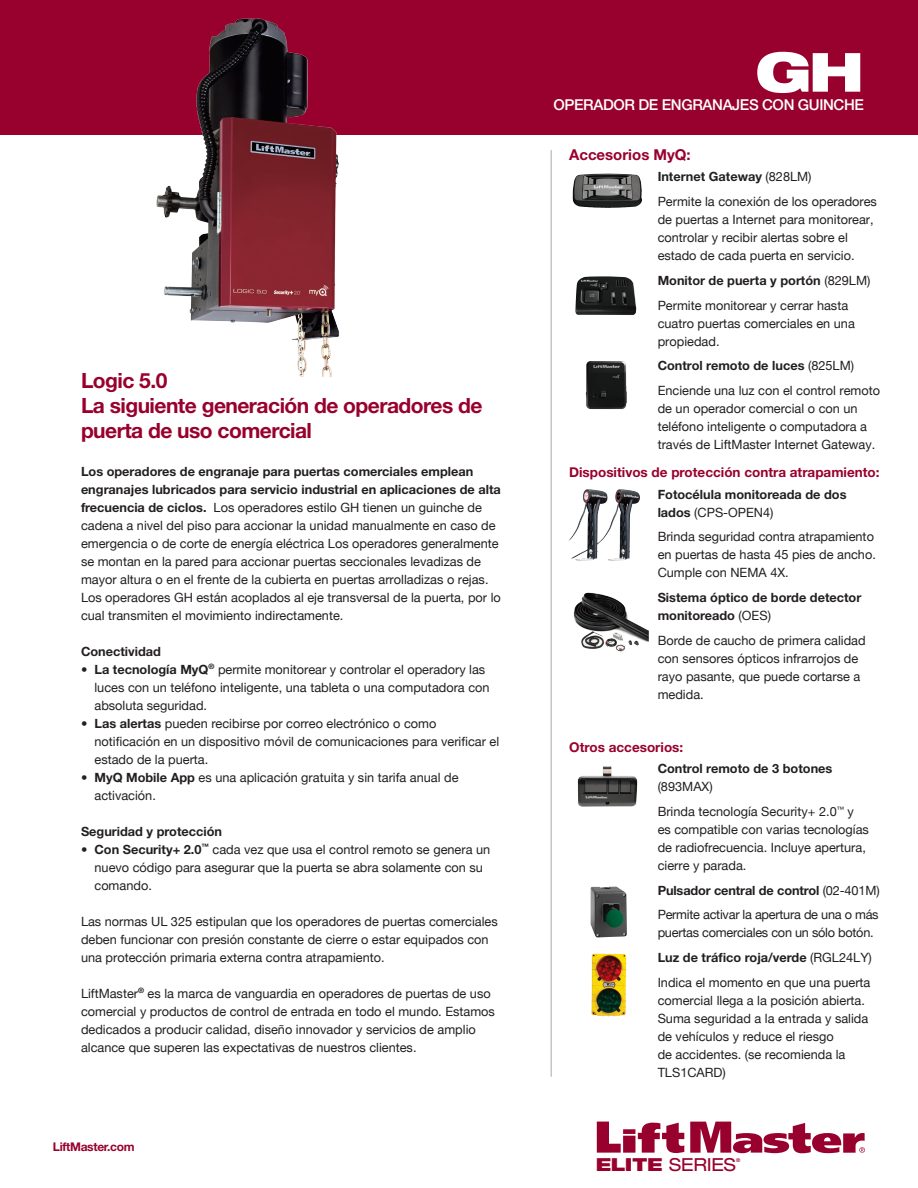
<style>
.page{position:relative;width:918px;height:1188px;background:#fff}
.page>*{position:absolute;margin:0;border:0;box-sizing:border-box;transform-origin:0 0}
.t1{font:900 expanded 54px "Helvetica Neue LT Std";color:#fff}
.t2{font:700 21px/25.2px "Helvetica Neue LT Std";letter-spacing:-.025em;color:#98012d}
.t3{font:expanded 17.85px "Helvetica Neue LT Std";letter-spacing:-.01em;color:#98012d}
.t4{font:500 15px "Helvetica Neue LT Std";letter-spacing:-.025em;color:#fff}
.t5{font:700 15px "Helvetica Neue LT Std";color:#98012d}
.t6{font:700 13.5px "Helvetica Neue LT Std";color:#98012d}
.t7{font:12.75px/18px "Helvetica Neue LT Std";color:#231f20}
.t8{font:700 12.75px/18px "Helvetica Neue LT Std";color:#231f20}
.t9{font:12.75px/18px "Helvetica Neue LT Std";letter-spacing:-.02em;color:#231f20}
.t10{font:700 12px "Helvetica Neue LT Std";letter-spacing:-.025em;color:#98012d}
.t11{font:expanded 5.25px "Helvetica Neue LT Std";color:#98012d}
.s1{font-weight:700}
.s2{font-weight:400}
.s3{font-weight:900}
</style>
<div class="page">
<div style="left:0;top:0;width:918px;height:135px;background:#98012d"></div>
<svg style="left:597px;top:1122px;width:87px;height:31px"></svg>
<svg style="left:690px;top:1122px;width:175px;height:31px"></svg>
<img style="left:156px;top:18px;width:183px;height:358px">
<hr style="left:551px;top:150px;width:1px;height:927px;background:#a8a9ad">
<img style="left:573px;top:174px;width:69px;height:34px">
<img style="left:575px;top:276px;width:61px;height:39px">
<img style="left:585px;top:361px;width:42px;height:49px">
<img style="left:569px;top:489px;width:71px;height:72px">
<img style="left:573px;top:593px;width:75px;height:58px">
<img style="left:578px;top:766px;width:59px;height:41px">
<img style="left:590px;top:886px;width:37px;height:52px">
<img style="left:592px;top:953px;width:35px;height:63px">
<p class="t2" style="left:81px;top:367px;width:88px">Logic 5.0</p>
<p class="t2" style="left:81px;top:392px;width:403px">La siguiente generación de operadores de puerta de uso comercial</p>
<p class="t7" style="left:81px;top:462px;width:421px"><span class="s1">Los operadores de engranaje para puertas comerciales emplean engranajes lubricados para servicio industrial en aplicaciones de alta frecuencia de ciclos.</span> Los operadores estilo GH tienen un guinche de cadena a nivel del piso para accionar la unidad manualmente en caso de emergencia o de corte de energía eléctrica Los operadores generalmente se montan en la pared para accionar puertas seccionales levadizas de mayor altura o en el frente de la cubierta en puertas arrolladizas o rejas.<br>Los operadores GH están acoplados al eje transversal de la puerta, por lo cual transmiten el movimiento indirectamente.</p>
<p class="t8" style="left:81px;top:642px;width:82px">Conectividad</p>
<p class="t7" style="left:94px;top:660px;width:397px;text-indent:-14px">• <span class="s1">La tecnología MyQ</span><sup>®</sup> permite monitorear y controlar el operadory las luces con un teléfono inteligente, una tableta o una computadora con absoluta seguridad.</p>
<p class="t7" style="left:94px;top:714px;width:406px;text-indent:-14px">• <span class="s1">Las alertas</span> pueden recibirse por correo electrónico o como notificación en un dispositivo móvil de comunicaciones para verificar el estado de la puerta.</p>
<p class="t7" style="left:94px;top:768px;width:366px;text-indent:-14px">• <span class="s1">MyQ Mobile App</span> es una aplicación gratuita y sin tarifa anual de activación.</p>
<p class="t8" style="left:81px;top:822px;width:143px">Seguridad y protección</p>
<p class="t7" style="left:94px;top:840px;width:397px;text-indent:-14px">• <span class="s1">Con Security+ 2.0</span><sup>™</sup> cada vez que usa el control remoto se genera un nuevo código para asegurar que la puerta se abra solamente con su comando.</p>
<p class="t7" style="left:81px;top:912px;width:418px">Las normas UL 325 estipulan que los operadores de puertas comerciales deben funcionar con presión constante de cierre o estar equipados con una protección primaria externa contra atrapamiento.</p>
<p class="t7" style="left:81px;top:984px;width:416px">LiftMaster<sup>®</sup> es la marca de vanguardia en operadores de puertas de uso comercial y productos de control de entrada en todo el mundo. Estamos dedicados a producir calidad, diseño innovador y servicios de amplio alcance que superen las expectativas de nuestros clientes.</p>
<p class="t10" style="left:53px;top:1140px;width:83px">LiftMaster.com</p>
<p class="t1" style="left:756px;top:37px;width:110px">GH</p>
<p class="t4" style="left:554px;top:95px;width:312px">OPERADOR DE ENGRANAJES CON GUINCHE</p>
<p class="t5" style="left:569px;top:145px;width:123px">Accesorios MyQ:</p>
<p class="t8" style="left:658px;top:168px;width:155px">Internet Gateway <span class="s2">(828LM)</span></p>
<p class="t7" style="left:658px;top:192px;width:221px">Permite la conexión de los operadores de puertas a Internet para monitorear, controlar y recibir alertas sobre el estado de cada puerta en servicio.</p>
<p class="t8" style="left:658px;top:271px;width:214px">Monitor de puerta y portón <span class="s2">(829LM)</span></p>
<p class="t7" style="left:658px;top:296px;width:199px">Permite monitorear y cerrar hasta cuatro puertas comerciales en una propiedad.</p>
<p class="t8" style="left:658px;top:357px;width:198px">Control remoto de luces <span class="s2">(825LM)</span></p>
<p class="t7" style="left:658px;top:381px;width:224px">Enciende una luz con el control remoto de un operador comercial o con un teléfono inteligente o computadora a través de LiftMaster Internet Gateway.</p>
<p class="t8" style="left:658px;top:485px;width:190px">Fotocélula monitoreada de dos lados <span class="s2">(CPS-OPEN4)</span></p>
<p class="t7" style="left:658px;top:528px;width:220px">Brinda seguridad contra atrapamiento en puertas de hasta 45 pies de ancho.<br>Cumple con NEMA 4X.</p>
<p class="t8" style="left:658px;top:588px;width:205px">Sistema óptico de borde detector monitoreado <span class="s2">(OES)</span></p>
<p class="t7" style="left:658px;top:631px;width:210px">Borde de caucho de primera calidad con sensores ópticos infrarrojos de rayo pasante, que puede cortarse a medida.</p>
<p class="t6" style="left:569px;top:464px;width:312px">Dispositivos de protección contra atrapamiento:</p>
<p class="t6" style="left:569px;top:739px;width:115px">Otros accesorios:</p>
<p class="t8" style="left:658px;top:759px;width:176px">Control remoto de 3 botones <span class="s2">(893MAX)</span></p>
<p class="t7" style="left:658px;top:802px;width:213px">Brinda tecnología Security+ 2.0<sup>™</sup> y es compatible con varias tecnologías de radiofrecuencia. Incluye apertura, cierre y parada.</p>
<p class="t8" style="left:658px;top:881px;width:224px">Pulsador central de control <span class="s2">(02-401M)</span></p>
<p class="t9" style="left:658px;top:906px;width:223px">Permite activar la apertura de una o más puertas comerciales con un sólo botón.</p>
<p class="t8" style="left:658px;top:948px;width:216px">Luz de tráfico roja/verde <span class="s2">(RGL24LY)</span></p>
<p class="t7" style="left:658px;top:973px;width:214px">Indica el momento en que una puerta comercial llega a la posición abierta.<br>Suma seguridad a la entrada y salida de vehículos y reduce el riesgo<br>de accidentes. (se recomienda la<br>TLS1CARD)</p>
<p class="t3" style="left:596px;top:1153px;width:141px"><span class="s3">ELITE</span> SERIES</p>
<p class="t11" style="left:736px;top:1156px;width:6px">®</p>
</div>
